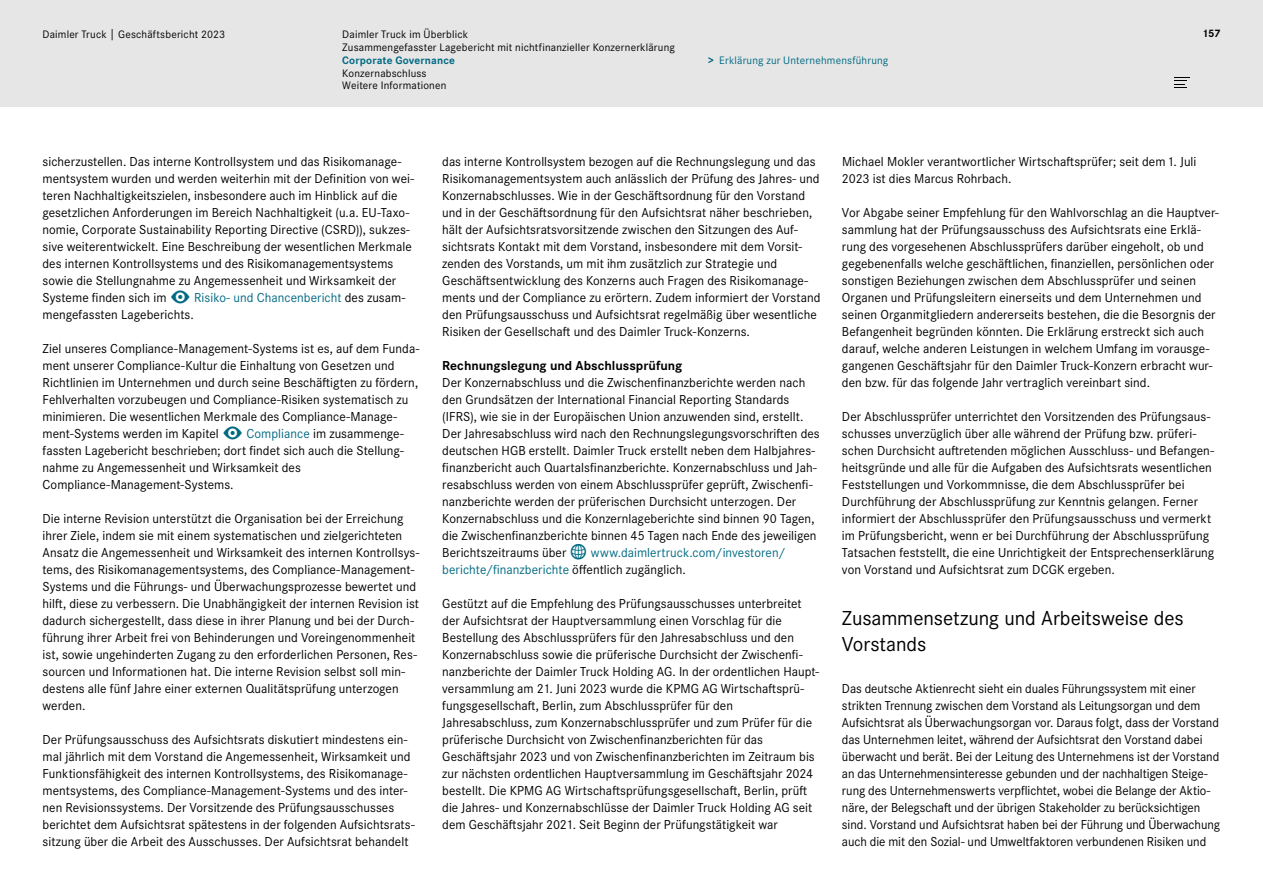
<style>
.page{position:relative;width:1263px;height:893px;background:#fff}
.page>*{position:absolute;margin:0;border:0;box-sizing:border-box;transform-origin:0 0}
.t1{font:21px/25.5px "Daimler CS Pro";letter-spacing:-.005em;color:#000}
.t2{font:13.5px/17px "Daimler CS Pro";letter-spacing:.005em;color:#000}
.t3{font:13.5px/17px "Daimler CS Pro";letter-spacing:.005em;color:#000;scale:.96 1}
.t4{font:700 13.5px "Daimler CS Pro";color:#000}
.t5{font:11.25px/12.8px "Daimler CS Pro";letter-spacing:.015em;color:#000}
.t6{font:11.25px "Daimler CS Pro";letter-spacing:.015em;color:#006a82}
.t7{font:700 11.25px "Daimler CS Pro";letter-spacing:.015em;color:#006a82}
.t8{font:700 11.25px "Daimler CS Pro";color:#000}
.s1{font-size:13.5px}
.s2{font-weight:700}
.s3{font-family:"Modern Pictograms";font-size:24px;color:#006a82}
.s4{color:#006a82}
</style>
<div class="page">
<div style="left:0;top:0;width:1263px;height:106px;background:#e6e6e6"></div>
<svg style="left:1174px;top:77px;width:15px;height:11px"></svg>
<p class="t5" style="left:43px;top:27px;width:184px">Daimler Truck <span class="s1">|</span> Geschäftsbericht 2023</p>
<p class="t5" style="left:342px;top:27px;width:127px">Daimler Truck im Überblick</p>
<p class="t8" style="left:1202px;top:25px;width:20px">157</p>
<p class="t5" style="left:342px;top:40px;width:334px">Zusammengefasster Lagebericht mit nichtfinanzieller Konzernerklärung</p>
<p class="t7" style="left:342px;top:51px;width:114px">Corporate Governance</p>
<p class="t6" style="left:708px;top:52px;width:182px"><span class="s2">&gt;</span> Erklärung zur Unternehmensführung</p>
<p class="t5" style="left:342px;top:66px;width:106px">Konzernabschluss<br>Weitere Informationen</p>
<p class="t2" style="left:43px;top:152px;width:373px">sicherzustellen. Das interne Kontrollsystem und das Risikomanage&shy;mentsystem wurden und werden weiterhin mit der Definition von wei&shy;teren Nachhaltigkeitszielen, insbesondere auch im Hinblick auf die gesetzlichen Anforderungen im Bereich Nachhaltigkeit (u.a. EU-Taxo&shy;nomie, Corporate Sustainability Reporting Directive (CSRD)), sukzes&shy;sive weiterentwickelt. Eine Beschreibung der wesentlichen Merkmale des internen Kontrollsystems und des Risikomanagementsystems sowie die Stellungnahme zu Angemessenheit und Wirksamkeit der Systeme finden sich im <span class="s3">E</span> <span class="s4">Risiko- und Chancenbericht</span> des zusam&shy;mengefassten Lageberichts.</p>
<p class="t2" style="left:43px;top:339px;width:378px">Ziel unseres Compliance-Management-Systems ist es, auf dem Funda&shy;ment unserer Compliance-Kultur die Einhaltung von Gesetzen und Richtlinien im Unternehmen und durch seine Beschäftigten zu fördern, Fehlverhalten vorzubeugen und Compliance-Risiken systematisch zu minimieren. Die wesentlichen Merkmale des Compliance-Manage&shy;ment-Systems werden im Kapitel <span class="s3">E</span> <span class="s4">Compliance</span> im zusammenge&shy;fassten Lagebericht beschrieben; dort findet sich auch die Stellung&shy;nahme zu Angemessenheit und Wirksamkeit des Compliance-Management-Systems.</p>
<p class="t2" style="left:43px;top:509px;width:378px">Die interne Revision unterstützt die Organisation bei der Erreichung ihrer Ziele, indem sie mit einem systematischen und zielgerichteten Ansatz die Angemessenheit und Wirksamkeit des internen Kontrollsys&shy;tems, des Risikomanagementsystems, des Compliance-Management-Systems und die Führungs- und Überwachungsprozesse bewertet und hilft, diese zu verbessern. Die Unabhängigkeit der internen Revision ist dadurch sichergestellt, dass diese in ihrer Planung und bei der Durch&shy;führung ihrer Arbeit frei von Behinderungen und Voreingenommenheit ist, sowie ungehinderten Zugang zu den erforderlichen Personen, Res&shy;sourcen und Informationen hat. Die interne Revision selbst soll min&shy;destens alle fünf Jahre einer externen Qualitätsprüfung unterzogen werden.</p>
<p class="t2" style="left:43px;top:730px;width:374px">Der Prüfungsausschuss des Aufsichtsrats diskutiert mindestens ein&shy;mal jährlich mit dem Vorstand die Angemessenheit, Wirksamkeit und Funktionsfähigkeit des internen Kontrollsystems, des Risikomanage&shy;mentsystems, des Compliance-Management-Systems und des inter&shy;nen Revisionssystems. Der Vorsitzende des Prüfungsausschusses berichtet dem Aufsichtsrat spätestens in der folgenden Aufsichtsrats&shy;sitzung über die Arbeit des Ausschusses. Der Aufsichtsrat behandelt</p>
<p class="t2" style="left:442px;top:152px;width:380px">das interne Kontrollsystem bezogen auf die Rechnungslegung und das Risikomanagementsystem auch anlässlich der Prüfung des Jahres- und Konzernabschlusses. Wie in der Geschäftsordnung für den Vorstand und in der Geschäftsordnung für den Aufsichtsrat näher beschrieben, hält der Aufsichtsratsvorsitzende zwischen den Sitzungen des Auf&shy;sichtsrats Kontakt mit dem Vorstand, insbesondere mit dem Vorsit&shy;zenden des Vorstands, um mit ihm zusätzlich zur Strategie und Geschäftsentwicklung des Konzerns auch Fragen des Risikomanage&shy;ments und der Compliance zu erörtern. Zudem informiert der Vorstand den Prüfungsausschuss und Aufsichtsrat regelmäßig über wesentliche Risiken der Gesellschaft und des Daimler Truck-Konzerns.</p>
<p class="t4" style="left:442px;top:355px;width:242px">Rechnungslegung und Abschlussprüfung</p>
<p class="t2" style="left:442px;top:373px;width:379px">Der Konzernabschluss und die Zwischenfinanzberichte werden nach den Grundsätzen der International Financial Reporting Standards (IFRS), wie sie in der Europäischen Union anzuwenden sind, erstellt.<br>Der Jahresabschluss wird nach den Rechnungslegungsvorschriften des deutschen HGB erstellt. Daimler Truck erstellt neben dem Halbjahres&shy;finanzbericht auch Quartalsfinanzberichte. Konzernabschluss und Jah&shy;resabschluss werden von einem Abschlussprüfer geprüft, Zwischenfi&shy;nanzberichte werden der prüferischen Durchsicht unterzogen. Der Konzernabschluss und die Konzernlageberichte sind binnen 90 Tagen, die Zwischenfinanzberichte binnen 45 Tagen nach Ende des jeweiligen Berichtszeitraums über <span class="s3">w</span> <span class="s4">www.daimlertruck.com/investoren/ berichte/finanzberichte</span> öffentlich zugänglich.</p>
<p class="t2" style="left:442px;top:594px;width:378px">Gestützt auf die Empfehlung des Prüfungsausschusses unterbreitet der Aufsichtsrat der Hauptversammlung einen Vorschlag für die Bestellung des Abschlussprüfers für den Jahresabschluss und den Konzernabschluss sowie die prüferische Durchsicht der Zwischenfi&shy;nanzberichte der Daimler Truck Holding AG. In der ordentlichen Haupt&shy;versammlung am 21. Juni 2023 wurde die KPMG AG Wirtschaftsprü&shy;fungsgesellschaft, Berlin, zum Abschlussprüfer für den Jahresabschluss, zum Konzernabschlussprüfer und zum Prüfer für die prüferische Durchsicht von Zwischenfinanzberichten für das Geschäftsjahr 2023 und von Zwischenfinanzberichten im Zeitraum bis zur nächsten ordentlichen Hauptversammlung im Geschäftsjahr 2024 bestellt. Die KPMG AG Wirtschaftsprüfungsgesellschaft, Berlin, prüft die Jahres- und Konzernabschlüsse der Daimler Truck Holding AG seit dem Geschäftsjahr 2021. Seit Beginn der Prüfungstätigkeit war</p>
<p class="t2" style="left:842px;top:152px;width:356px">Michael Mokler verantwortlicher Wirtschaftsprüfer; seit dem1. Juli<br>2023 ist dies Marcus Rohrbach.</p>
<p class="t2" style="left:842px;top:203px;width:378px">Vor Abgabe seiner Empfehlung für den Wahlvorschlag an die Hauptver&shy;sammlung hat der Prüfungsausschuss des Aufsichtsrats eine Erklä&shy;rung des vorgesehenen Abschlussprüfers darüber eingeholt, ob und gegebenenfalls welche geschäftlichen, finanziellen, persönlichen oder sonstigen Beziehungen zwischen dem Abschlussprüfer und seinen Organen und Prüfungsleitern einerseits und dem Unternehmen und seinen Organmitgliedern andererseits bestehen, die die Besorgnis der Befangenheit begründen könnten. Die Erklärung erstreckt sich auch darauf, welche anderen Leistungen in welchem Umfang im vorausge&shy;gangenen Geschäftsjahr für den Daimler Truck-Konzern erbracht wur&shy;den bzw. für das folgende Jahr vertraglich vereinbart sind.</p>
<p class="t2" style="left:842px;top:407px;width:374px">Der Abschlussprüfer unterrichtet den Vorsitzenden des Prüfungsaus&shy;schusses unverzüglich über alle während der Prüfung bzw. prüferi&shy;schen Durchsicht auftretenden möglichen Ausschluss- und Befangen&shy;heitsgründe und alle für die Aufgaben des Aufsichtsrats wesentlichen Feststellungen und Vorkommnisse, die dem Abschlussprüfer bei Durchführung der Abschlussprüfung zur Kenntnis gelangen. Ferner informiert der Abschlussprüfer den Prüfungsausschuss und vermerkt im Prüfungsbericht, wenn er bei Durchführung der Abschlussprüfung Tatsachen feststellt, die eine Unrichtigkeit der Entsprechenserklärung von Vorstand und Aufsichtsrat zum DCGK ergeben.</p>
<h1 class="t1" style="left:842px;top:604px;width:343px">Zusammensetzung und Arbeitsweise des<br>Vorstands</h1>
<p class="t3" style="left:842px;top:679px;width:395px">Das deutsche Aktienrecht sieht ein duales Führungssystem mit einer strikten Trennung zwischen dem Vorstand als Leitungsorgan und dem Aufsichtsrat als Überwachungsorgan vor. Daraus folgt, dass der Vorstand das Unternehmen leitet, während der Aufsichtsrat den Vorstand dabei überwacht und berät. Bei der Leitung des Unternehmens ist der Vorstand an das Unternehmensinteresse gebunden und der nachhaltigen Steige&shy;rung des Unternehmenswerts verpflichtet, wobei die Belange der Aktio&shy;näre, der Belegschaft und der übrigen Stakeholder zu berücksichtigen sind. Vorstand und Aufsichtsrat haben bei der Führung und Überwachung auch die mit den Sozial- und Umweltfaktoren verbundenen Risiken und</p>
</div>
